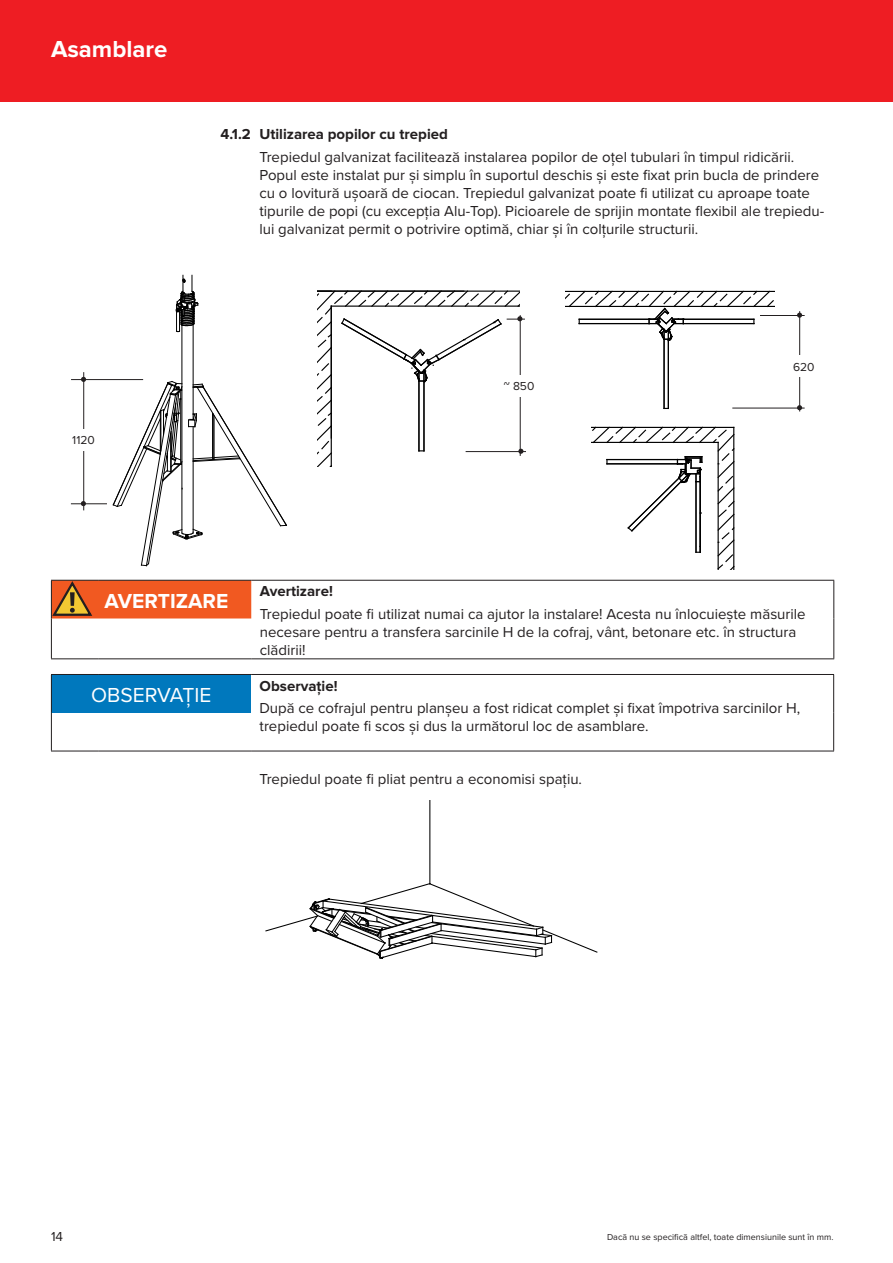
<style>
.page{position:relative;width:893px;height:1263px;background:#fff}
.page>*{position:absolute;margin:0;border:0;box-sizing:border-box;transform-origin:0 0}
.t1{font:700 24px "Proxima Nova";color:#fff}
.Signal_Word_DE{font:700 21px "Proxima Nova";color:#fff}
.Signal_Word_TIPP{font:21px "Proxima Nova";color:#fff}
.Bodytext_DE{font:15px/18px "Proxima Nova";color:#231f20}
.Safety_Text_DE{font:15px/18px "Proxima Nova";color:#231f20}
.Safety_Message_Head{font:700 15px "Proxima Nova";color:#231f20}
.t2{font:13.5px "Proxima Nova";color:#231f20}
.t3{font:12px "Proxima Nova";color:#231f20}
.t4{font:9px "Proxima Nova";color:#231f20}
</style>
<div class="page">
<div style="left:0;top:0;width:893px;height:102px;background:#ee1d23"></div>
<hr style="left:466px;top:451px;width:60px;height:1px;background:#231f20">
<svg style="left:318px;top:290px;width:207px;height:176px"></svg>
<svg style="left:591px;top:426px;width:144px;height:144px"></svg>
<hr style="left:760px;top:315px;width:45px;height:1px;background:#231f20">
<svg style="left:797px;top:313px;width:5px;height:5px"></svg>
<hr style="left:732px;top:408px;width:73px;height:1px;background:#231f20">
<svg style="left:797px;top:405px;width:5px;height:5px"></svg>
<hr style="left:799px;top:311px;width:1px;height:100px;background:#231f20">
<div style="left:787px;top:355px;width:34px;height:21px;background:#fff"></div>
<hr style="left:663px;top:339px;width:2px;height:69px;background:#000">
<hr style="left:668px;top:339px;width:1px;height:69px;background:#000">
<svg style="left:565px;top:290px;width:209px;height:52px"></svg>
<hr style="left:71px;top:379px;width:72px;height:1px;background:#231f20">
<hr style="left:83px;top:372px;width:1px;height:138px;background:#231f20">
<svg style="left:81px;top:377px;width:5px;height:5px"></svg>
<hr style="left:71px;top:503px;width:36px;height:1px;background:#231f20">
<svg style="left:81px;top:501px;width:5px;height:5px"></svg>
<hr style="left:193px;top:324px;width:1px;height:95px;background:#000">
<hr style="left:182px;top:325px;width:1px;height:208px;background:#000">
<svg style="left:175px;top:275px;width:24px;height:57px"></svg>
<svg style="left:112px;top:381px;width:175px;height:185px"></svg>
<div style="left:71px;top:429px;width:25px;height:21px;background:#fff"></div>
<hr style="left:251px;top:580px;width:583px;height:1px;background:#231f20">
<hr style="left:833px;top:581px;width:1px;height:37px;background:#231f20">
<hr style="left:51px;top:618px;width:1px;height:40px;background:#231f20">
<hr style="left:833px;top:618px;width:1px;height:40px;background:#231f20">
<hr style="left:51px;top:658px;width:47px;height:1px;background:#231f20">
<hr style="left:98px;top:658px;width:153px;height:1px;background:#231f20">
<hr style="left:251px;top:658px;width:583px;height:1px;background:#231f20">
<svg style="left:51px;top:579px;width:200px;height:39px;background:#e25d26"></svg>
<div style="left:51px;top:674px;width:200px;height:39px;background:#0078bd"></div>
<hr style="left:251px;top:751px;width:583px;height:1px;background:#231f20">
<hr style="left:51px;top:674px;width:47px;height:1px;background:#231f20">
<hr style="left:51px;top:675px;width:1px;height:38px;background:#231f20">
<hr style="left:98px;top:674px;width:153px;height:1px;background:#231f20">
<hr style="left:251px;top:674px;width:583px;height:1px;background:#231f20">
<hr style="left:833px;top:675px;width:1px;height:38px;background:#231f20">
<hr style="left:833px;top:713px;width:1px;height:38px;background:#231f20">
<hr style="left:51px;top:713px;width:1px;height:38px;background:#231f20">
<hr style="left:51px;top:751px;width:47px;height:1px;background:#231f20">
<hr style="left:98px;top:751px;width:153px;height:1px;background:#231f20">
<hr style="left:429px;top:800px;width:1px;height:84px;background:#000">
<svg style="left:265px;top:882px;width:333px;height:77px"></svg>
<h1 class="t1" style="left:51px;top:38px;width:118px">Asamblare</h1>
<p class="t3" style="left:72px;top:431px;width:24px">1120</p>
<p class="Safety_Message_Head" style="left:221px;top:128px;width:229px">4.1.2 Utilizarea popilor cu trepied</p>
<p class="Bodytext_DE" style="left:259px;top:147px;width:566px">Trepiedul galvanizat facilitează instalarea popilor de oțel tubulari în timpul ridicării.<br>Popul este instalat pur și simplu în suportul deschis și este fixat prin bucla de prindere cu o lovitură ușoară de ciocan. Trepiedul galvanizat poate fi utilizat cu aproape toate tipurile de popi (cu excepția Alu-Top). Picioarele de sprijin montate flexibil ale trepiedu&shy;lui galvanizat permit o potrivire optimă, chiar și în colțurile structurii.</p>
<p class="t3" style="left:504px;top:377px;width:32px">~ 850</p>
<p class="t3" style="left:793px;top:358px;width:23px">620</p>
<p class="Signal_Word_DE" style="left:105px;top:591px;width:125px">AVERTIZARE</p>
<p class="Signal_Word_TIPP" style="left:91px;top:679px;width:122px">OBSERVAȚIE</p>
<p class="Safety_Message_Head" style="left:260px;top:584px;width:75px">Avertizare!</p>
<p class="Safety_Text_DE" style="left:260px;top:604px;width:547px">Trepiedul poate fi utilizat numai ca ajutor la instalare! Acesta nu înlocuiește măsurile necesare pentru a transfera sarcinile H de la cofraj, vânt, betonare etc. în structura clădirii!</p>
<p class="Safety_Message_Head" style="left:260px;top:679px;width:79px">Observație!</p>
<p class="Safety_Text_DE" style="left:260px;top:698px;width:542px">După ce cofrajul pentru planșeu a fost ridicat complet și fixat împotriva sarcinilor H, trepiedul poate fi scos și dus la următorul loc de asamblare.</p>
<p class="Bodytext_DE" style="left:259px;top:770px;width:324px">Trepiedul poate fi pliat pentru a economisi spațiu.</p>
<p class="t2" style="left:51px;top:1226px;width:14px">14</p>
<p class="t4" style="left:607px;top:1231px;width:228px">Dacă nu se specifică altfel, toate dimensiunile sunt în mm.</p>
</div>
